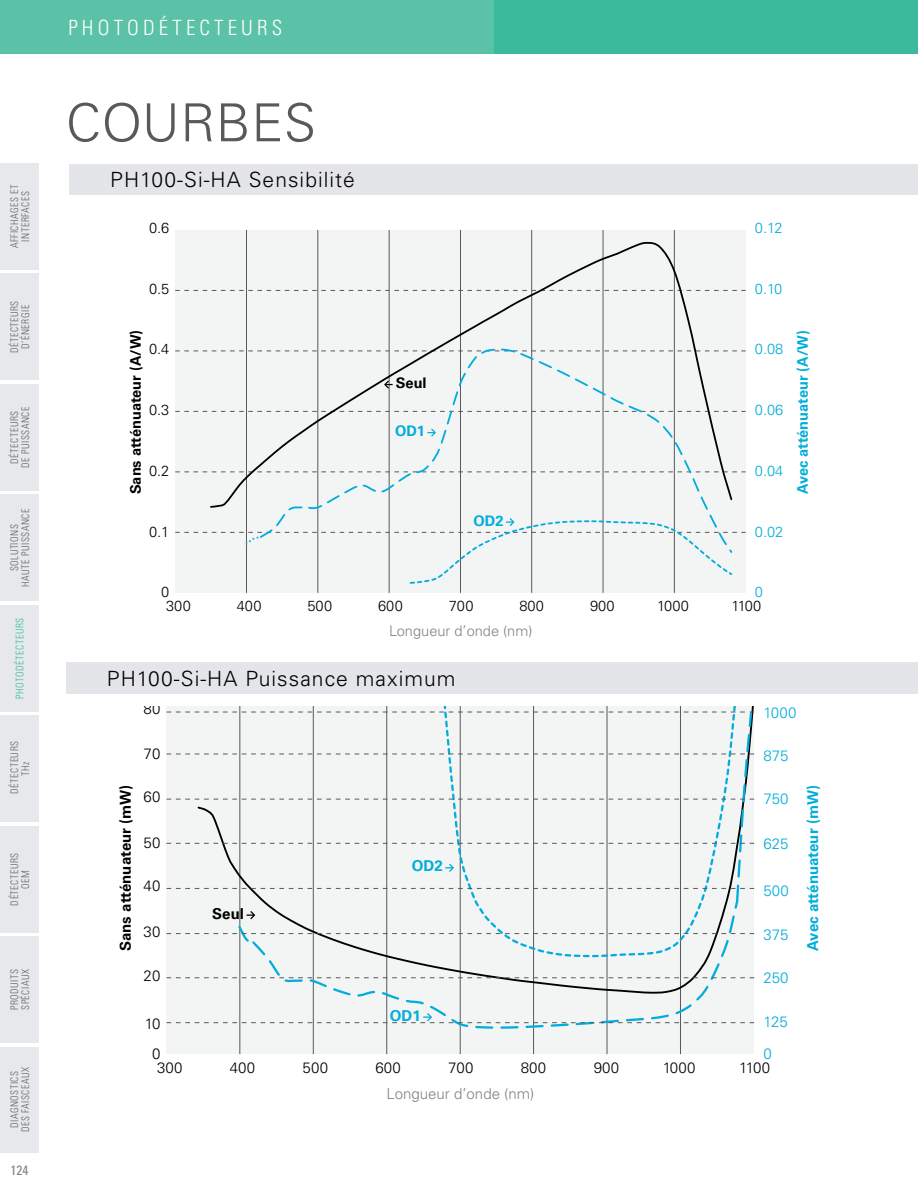
<style>
.page{position:relative;width:918px;height:1188px;background:#fff}
.page>*{position:absolute;margin:0;border:0;box-sizing:border-box;transform-origin:0 0}
.t1{font:300 52.5px "Univers";letter-spacing:.01em;color:#58595b}
.t2{font:300 21px "Univers";letter-spacing:.05em;color:#000}
.t3{font:300 condensed 21px "Univers";letter-spacing:.2em;color:#fff}
.t4{font:300 15px/14.1px "Univers";color:#000}
.t5{font:300 15px "Univers";color:#00addc}
.t6{font:700 15px "Univers";color:#00addc}
.t7{font:700 15px "Univers";color:#000}
.t8{font:300 15px "Univers";color:#808285}
.t9{font:300 14.55px "Univers LT Std";letter-spacing:.01em;color:#000}
.t10{font:700 14.55px "Univers LT Std";color:#00addc}
.t11{font:300 14.55px "Univers LT Std";color:#00addc}
.t12{font:700 14.55px "Univers LT Std";color:#000}
.t13{font:300 14.55px "Univers LT Std";color:#808285}
.t14{font:condensed 13.5px "Univers";color:#808285}
.t15{font:300 condensed 10.5px/11.2px "Univers";letter-spacing:.05em;color:#636466;text-align:center;scale:.95 1}
.t16{font:300 condensed 10.5px "Univers";letter-spacing:.05em;color:#3abb9b;scale:.95 1}
</style>
<div class="page">
<div style="left:0;top:163px;width:39px;height:107px;background:#e6e8ec"></div>
<div style="left:0;top:274px;width:39px;height:106px;background:#e6e8ec"></div>
<div style="left:0;top:384px;width:39px;height:107px;background:#e6e8ec"></div>
<div style="left:0;top:494px;width:39px;height:107px;background:#e6e8ec"></div>
<div style="left:0;top:715px;width:39px;height:107px;background:#e6e8ec"></div>
<div style="left:0;top:826px;width:39px;height:107px;background:#e6e8ec"></div>
<div style="left:0;top:936px;width:39px;height:107px;background:#e6e8ec"></div>
<div style="left:0;top:1047px;width:39px;height:105px;background:#e6e8ec"></div>
<div style="left:0;top:605px;width:39px;height:107px;background:#e6e8ec"></div>
<div style="left:0;top:0;width:918px;height:54px;background:#5bc2a8"></div>
<div style="left:495px;top:0;width:423px;height:54px;background:#3abb9b"></div>
<div style="left:175px;top:230px;width:571px;height:363px;background:#f3f4f4"></div>
<svg style="left:175px;top:290px;width:571px;height:1px"></svg>
<svg style="left:175px;top:350px;width:571px;height:1px"></svg>
<svg style="left:175px;top:411px;width:571px;height:1px"></svg>
<svg style="left:175px;top:471px;width:571px;height:1px"></svg>
<hr style="left:674px;top:230px;width:1px;height:363px;background:#58595b">
<hr style="left:603px;top:230px;width:1px;height:363px;background:#58595b">
<hr style="left:531px;top:230px;width:1px;height:363px;background:#58595b">
<hr style="left:460px;top:230px;width:1px;height:363px;background:#58595b">
<hr style="left:389px;top:230px;width:1px;height:363px;background:#58595b">
<hr style="left:317px;top:230px;width:1px;height:363px;background:#58595b">
<hr style="left:246px;top:230px;width:1px;height:363px;background:#58595b">
<svg style="left:209px;top:241px;width:525px;height:267px"></svg>
<svg style="left:258px;top:348px;width:476px;height:170px"></svg>
<svg style="left:384px;top:381px;width:9px;height:8px"></svg>
<svg style="left:427px;top:429px;width:9px;height:8px"></svg>
<svg style="left:175px;top:518px;width:571px;height:67px"></svg>
<div style="left:166px;top:706px;width:588px;height:348px;background:#f3f4f4"></div>
<hr style="left:680px;top:706px;width:1px;height:348px;background:#58595b">
<hr style="left:607px;top:706px;width:1px;height:348px;background:#58595b">
<hr style="left:533px;top:706px;width:1px;height:348px;background:#58595b">
<hr style="left:460px;top:706px;width:1px;height:348px;background:#58595b">
<hr style="left:386px;top:706px;width:1px;height:348px;background:#58595b">
<hr style="left:313px;top:706px;width:1px;height:348px;background:#58595b">
<hr style="left:239px;top:706px;width:1px;height:348px;background:#58595b">
<svg style="left:251px;top:904px;width:485px;height:126px"></svg>
<svg style="left:405px;top:904px;width:333px;height:54px"></svg>
<svg style="left:166px;top:977px;width:588px;height:1px"></svg>
<svg style="left:166px;top:1013px;width:588px;height:10px"></svg>
<svg style="left:166px;top:706px;width:589px;height:198px"></svg>
<svg style="left:166px;top:911px;width:588px;height:35px"></svg>
<div style="left:70px;top:164px;width:848px;height:30px;background:#e4e5e9"></div>
<div style="left:66px;top:662px;width:852px;height:31px;background:#e4e5e9"></div>
<p class="t15" style="left:9px;top:248px;width:68px;rotate:-90deg">AFFICHAGES ET<br>INTERFACES</p>
<p class="t15" style="left:9px;top:353px;width:57px;rotate:-90deg">DÉTECTEURS<br>D’ÉNERGIE</p>
<p class="t15" style="left:9px;top:468px;width:66px;rotate:-90deg">DÉTECTEURS<br>DE PUISSANCE</p>
<p class="t15" style="left:9px;top:587px;width:84px;rotate:-90deg">SOLUTIONS<br>HAUTE PUISSANCE</p>
<p class="t16" style="left:14px;top:699px;width:86px;rotate:-90deg">PHOTODÉTECTEURS</p>
<p class="t15" style="left:9px;top:794px;width:57px;rotate:-90deg">DÉTECTEURS<br>THz</p>
<p class="t15" style="left:9px;top:906px;width:57px;rotate:-90deg">DÉTECTEURS<br>OEM</p>
<p class="t15" style="left:9px;top:1010px;width:45px;text-align:left;rotate:-90deg">PRODUITS<br>SPÉCIAUX</p>
<p class="t15" style="left:9px;top:1132px;width:70px;rotate:-90deg">DIAGNOSTICS<br>DES FAISCEAUX</p>
<p class="t14" style="left:11px;top:1161px;width:19px">124</p>
<h2 class="t3" style="left:68px;top:15px;width:215px">PHOTODÉTECTEURS</h2>
<h1 class="t1" style="left:66px;top:91px;width:252px">COURBES</h1>
<h2 class="t2" style="left:110px;top:167px;width:246px">PH100-Si-HA Sensibilité</h2>
<h3 class="t9" style="left:149px;top:219px;width:22px">0.6</h3>
<h3 class="t9" style="left:149px;top:280px;width:22px">0.5</h3>
<h3 class="t11" style="left:755px;top:219px;width:29px">0.12</h3>
<h3 class="t11" style="left:755px;top:280px;width:29px">0.10</h3>
<h3 class="t12" style="left:127px;top:494px;width:166px;rotate:-90deg">Sans atténuateur (A/W)</h3>
<h3 class="t10" style="left:794px;top:494px;width:165px;rotate:-90deg">Avec atténuateur (A/W)</h3>
<h3 class="t9" style="left:149px;top:340px;width:22px">0.4</h3>
<h3 class="t11" style="left:755px;top:340px;width:30px">0.08</h3>
<h3 class="t12" style="left:396px;top:374px;width:32px">Seul</h3>
<h3 class="t10" style="left:395px;top:423px;width:32px">OD1</h3>
<h3 class="t9" style="left:149px;top:401px;width:22px">0.3</h3>
<h3 class="t11" style="left:755px;top:401px;width:30px">0.06</h3>
<h3 class="t9" style="left:149px;top:462px;width:22px">0.2</h3>
<h3 class="t11" style="left:755px;top:462px;width:30px">0.04</h3>
<h3 class="t9" style="left:149px;top:523px;width:22px">0.1</h3>
<h3 class="t9" style="left:161px;top:584px;width:10px">0</h3>
<h3 class="t10" style="left:474px;top:512px;width:32px">OD2</h3>
<h3 class="t11" style="left:755px;top:523px;width:30px">0.02</h3>
<h3 class="t11" style="left:755px;top:584px;width:10px">0</h3>
<h3 class="t9" style="left:166px;top:597px;width:26px">300</h3>
<h3 class="t9" style="left:237px;top:597px;width:26px">400</h3>
<h3 class="t9" style="left:307px;top:597px;width:26px">500</h3>
<h3 class="t9" style="left:378px;top:597px;width:26px">600</h3>
<h3 class="t9" style="left:449px;top:597px;width:26px">700</h3>
<h3 class="t9" style="left:519px;top:597px;width:26px">800</h3>
<h3 class="t9" style="left:590px;top:597px;width:26px">900</h3>
<h3 class="t9" style="left:657px;top:597px;width:33px">1000</h3>
<h3 class="t9" style="left:731px;top:597px;width:32px">1100</h3>
<h3 class="t13" style="left:389px;top:622px;width:145px">Longueur d’onde (nm)</h3>
<h2 class="t2" style="left:107px;top:666px;width:350px">PH100-Si-HA Puissance maximum</h2>
<h3 class="t4" style="left:144px;top:702px;width:18px">80</h3>
<h3 class="t4" style="left:144px;top:746px;width:18px">70</h3>
<h3 class="t5" style="left:763px;top:704px;width:34px">1000</h3>
<h3 class="t5" style="left:763px;top:746px;width:27px">875</h3>
<h3 class="t7" style="left:117px;top:951px;width:168px;rotate:-90deg">Sans atténuateur (mW)</h3>
<h3 class="t6" style="left:804px;top:951px;width:167px;rotate:-90deg">Avec atténuateur (mW)</h3>
<h3 class="t4" style="left:144px;top:790px;width:18px">60</h3>
<h3 class="t5" style="left:763px;top:790px;width:27px">750</h3>
<h3 class="t4" style="left:144px;top:836px;width:18px">50</h3>
<h3 class="t4" style="left:144px;top:879px;width:18px">40</h3>
<h3 class="t4" style="left:144px;top:924px;width:18px">30</h3>
<h3 class="t4" style="left:144px;top:969px;width:18px">20</h3>
<h3 class="t4" style="left:145px;top:1017px;width:17px">10</h3>
<h3 class="t5" style="left:763px;top:835px;width:27px">625</h3>
<h3 class="t6" style="left:412px;top:857px;width:32px">OD2</h3>
<h3 class="t5" style="left:763px;top:881px;width:27px">500</h3>
<h3 class="t7" style="left:212px;top:905px;width:33px">Seul</h3>
<h3 class="t5" style="left:763px;top:926px;width:27px">375</h3>
<h3 class="t5" style="left:763px;top:969px;width:27px">250</h3>
<h3 class="t6" style="left:390px;top:1007px;width:32px">OD1</h3>
<h3 class="t5" style="left:763px;top:1012px;width:26px">125</h3>
<h3 class="t4" style="left:157px;top:1047px;width:27px;text-indent:-5px">0<br>300</h3>
<h3 class="t5" style="left:763px;top:1045px;width:10px">0</h3>
<h3 class="t4" style="left:230px;top:1061px;width:27px">400</h3>
<h3 class="t4" style="left:303px;top:1061px;width:27px">500</h3>
<h3 class="t4" style="left:375px;top:1061px;width:27px">600</h3>
<h3 class="t4" style="left:448px;top:1061px;width:27px">700</h3>
<h3 class="t4" style="left:521px;top:1061px;width:27px">800</h3>
<h3 class="t4" style="left:594px;top:1061px;width:27px">900</h3>
<h3 class="t4" style="left:663px;top:1061px;width:34px">1000</h3>
<h3 class="t4" style="left:739px;top:1061px;width:32px">1100</h3>
<h3 class="t8" style="left:387px;top:1085px;width:149px">Longueur d’onde (nm)</h3>
</div>
